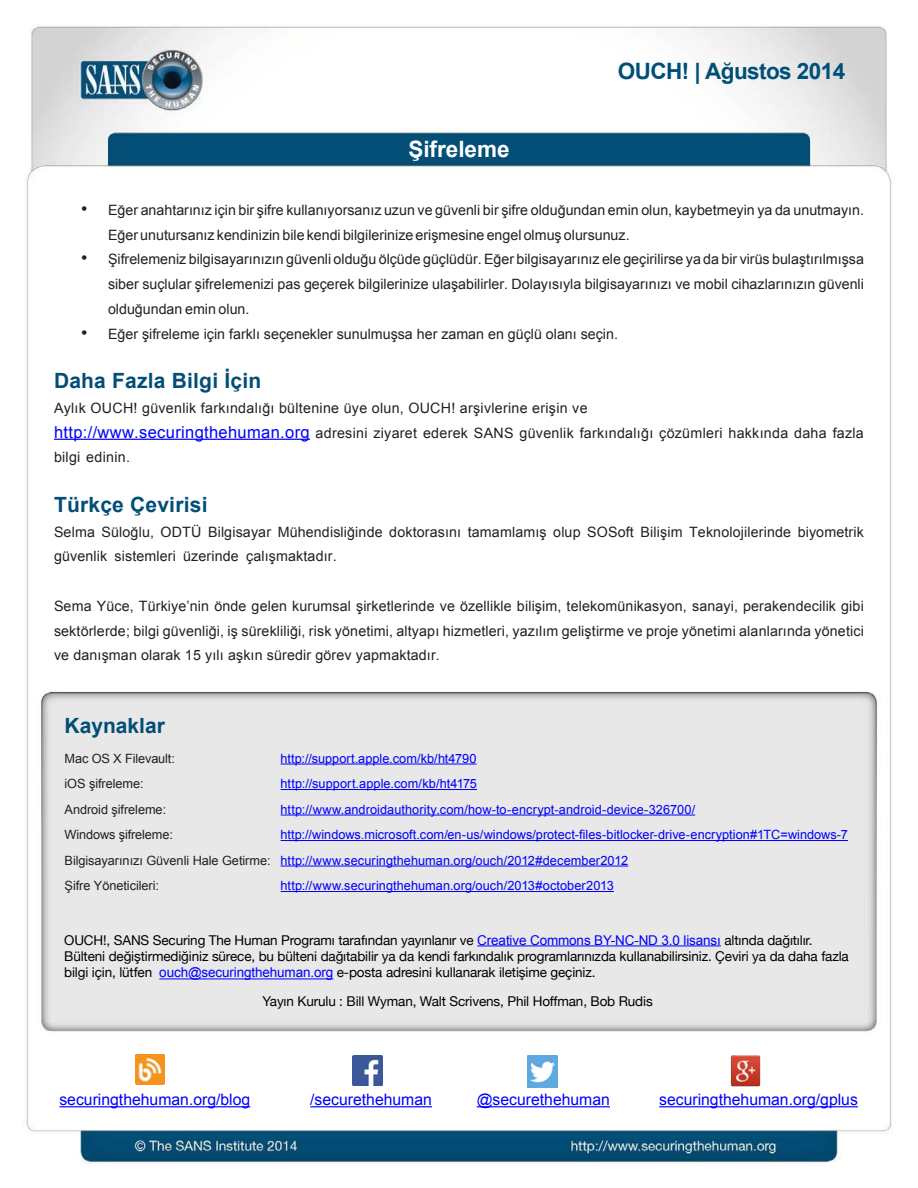
<style>
.page{position:relative;width:918px;height:1188px;background:#fff}
.page>*{position:absolute;margin:0;border:0;box-sizing:border-box;transform-origin:0 0}
.t1{font:700 22.5px "Arial";letter-spacing:-.025em;color:#004f77}
.t2{font:700 22.5px "Arial";color:#fff}
.MainText{font:700 21px "Arial";letter-spacing:.01em;color:#024e77}
.t3{font:18px "Arial";color:#231f20}
.MainText-2{font:16.5px "Arial";letter-spacing:.02em;color:#00f}
.t4{font:15.75px "Arial";color:#00f}
.MainText-3{font:14.25px/24.8px "Arial";color:#231f20}
.MainText-4{font:14.25px "Arial";letter-spacing:.02em;color:#231f20}
.t5{font:13.5px "Helvetica Neue";letter-spacing:-.01em;color:#000}
.t6{font:12.75px "Arial";letter-spacing:.005em;color:#00f}
.t7{font:12.75px "Arial";letter-spacing:-.005em;color:#231f20}
.s1{font-family:"Arial";color:#00f}
</style>
<div class="page">
<img style="left:26px;top:25px;width:866px;height:1139px">
<hr style="left:54px;top:439px;width:256px;height:1px;background:#00f">
<hr style="left:477px;top:945px;width:244px;height:1px;background:#00f">
<hr style="left:159px;top:978px;width:174px;height:1px;background:#00f">
<hr style="left:281px;top:764px;width:196px;height:1px;background:#00f">
<hr style="left:281px;top:789px;width:196px;height:1px;background:#00f">
<hr style="left:281px;top:815px;width:414px;height:1px;background:#00f">
<hr style="left:281px;top:840px;width:567px;height:1px;background:#00f">
<hr style="left:281px;top:866px;width:347px;height:1px;background:#00f">
<hr style="left:281px;top:891px;width:333px;height:1px;background:#00f">
<img style="left:135px;top:1054px;width:30px;height:30px">
<hr style="left:59px;top:1106px;width:191px;height:1px;background:#00f">
<img style="left:353px;top:1055px;width:29px;height:30px">
<hr style="left:310px;top:1106px;width:122px;height:1px;background:#00f">
<img style="left:527px;top:1055px;width:30px;height:32px">
<hr style="left:477px;top:1106px;width:133px;height:1px;background:#00f">
<img style="left:730px;top:1054px;width:30px;height:32px">
<hr style="left:659px;top:1106px;width:199px;height:1px;background:#00f">
<h1 class="t1" style="left:618px;top:56px;width:229px">OUCH! | Ağustos 2014</h1>
<p class="t3" style="left:81px;top:197px;width:8px">•</p>
<p class="t3" style="left:81px;top:246px;width:8px">•</p>
<h1 class="t2" style="left:408px;top:134px;width:103px">Şifreleme</h1>
<p class="MainText-3" style="left:108px;top:198px;width:757px">Eğer anahtarınız için bir şifre kullanıyorsanız uzun ve güvenli bir şifre olduğundan emin olun, kaybetmeyin ya da unutmayın.</p>
<p class="MainText-3" style="left:108px;top:222px;width:523px">Eğerunutursanızkendinizinbilekendibilgilerinizeerişmesineengelolmuşolursunuz.</p>
<p class="MainText-3" style="left:108px;top:247px;width:757px">Şifrelemeniz bilgisayarınızın güvenli olduğu ölçüde güçlüdür. Eğer bilgisayarınız ele geçirilirse ya da bir virüs bulaştırılmışsa</p>
<p class="MainText-3" style="left:108px;top:272px;width:757px">siber suçlular şifrelemenizi pas geçerek bilgilerinize ulaşabilirler. Dolayısıyla bilgisayarınızı ve mobil cihazlarınızın güvenli olduğundan emin olun.</p>
<p class="MainText-3" style="left:108px;top:321px;width:512px">Eğer şifreleme için farklı seçenekler sunulmuşsa her zaman en güçlü olanı seçin.</p>
<p class="t3" style="left:81px;top:320px;width:8px">•</p>
<p class="MainText" style="left:54px;top:367px;width:209px">Daha Fazla Bilgi İçin</p>
<p class="MainText-4" style="left:54px;top:398px;width:535px">Aylık OUCH! güvenlik farkındalığı bültenine üye olun, OUCH! arşivlerine erişin ve</p>
<p class="MainText-4" style="left:316px;top:423px;width:550px">adresini ziyaret ederek SANS güvenlik farkındalığı çözümleri hakkında daha fazla</p>
<p class="MainText-2" style="left:54px;top:421px;width:257px">http://www.securingthehuman.org</p>
<p class="MainText-4" style="left:54px;top:448px;width:78px">bilgi edinin.</p>
<p class="MainText" style="left:54px;top:490px;width:155px">Türkçe Çevirisi</p>
<p class="MainText-3" style="left:54px;top:519px;width:42px">Selma</p>
<p class="MainText-3" style="left:102px;top:519px;width:54px">Süloğlu,</p>
<p class="MainText-3" style="left:161px;top:519px;width:42px">ODTÜ</p>
<p class="MainText-3" style="left:278px;top:519px;width:106px">Mühendisliğinde</p>
<p class="MainText-3" style="left:208px;top:519px;width:65px">Bilgisayar</p>
<p class="MainText-3" style="left:389px;top:519px;width:73px">doktorasını</p>
<p class="MainText-3" style="left:587px;top:519px;width:48px">SOSoft</p>
<p class="MainText-3" style="left:468px;top:519px;width:80px">tamamlamış</p>
<p class="MainText-3" style="left:553px;top:519px;width:29px">olup</p>
<p class="MainText-3" style="left:641px;top:519px;width:44px">Bilişim</p>
<p class="MainText-3" style="left:689px;top:519px;width:103px">Teknolojilerinde</p>
<p class="MainText-3" style="left:798px;top:519px;width:68px">biyometrik</p>
<p class="MainText-3" style="left:54px;top:544px;width:55px">güvenlik</p>
<p class="MainText-3" style="left:54px;top:594px;width:811px;text-align:justify">Sema Yüce, Türkiye’nin önde gelen kurumsal şirketlerinde ve özellikle bilişim, telekomünikasyon, sanayi, perakendecilik gibi sektörlerde; bilgi güvenliği iş, sürekliliği, risk yönetimi, altyapı hizmetleri, yazılım geliştirme ve proje yönetimi alanlarında yönetici ve danışman olarak 15 yılı aşkın süredir görev yapmaktadır.</p>
<p class="MainText-3" style="left:183px;top:544px;width:57px">üzerinde</p>
<p class="MainText-3" style="left:115px;top:544px;width:63px">sistemleri</p>
<p class="MainText-3" style="left:246px;top:544px;width:92px">çalışmaktadır.</p>
<p class="MainText" style="left:65px;top:711px;width:102px">Kaynaklar</p>
<p class="t7" style="left:65px;top:750px;width:112px">Mac OS X Filevault:</p>
<p class="t6" style="left:281px;top:750px;width:197px">http://support.apple.com/kb/ht4790</p>
<p class="t7" style="left:65px;top:775px;width:81px">iOS şifreleme:</p>
<p class="t6" style="left:281px;top:775px;width:198px">http://support.apple.com/kb/ht4175</p>
<p class="t7" style="left:65px;top:801px;width:103px">Android şifreleme:</p>
<p class="t6" style="left:281px;top:801px;width:416px">http://www.androidauthority.com/how-to-encrypt-android-device-326700/</p>
<p class="t7" style="left:65px;top:826px;width:110px">Windows şifreleme:</p>
<p class="t6" style="left:281px;top:826px;width:569px">http://windows.microsoft.com/en-us/windows/protect-files-bitlocker-drive-encryption#1TC=windows-7</p>
<p class="t7" style="left:65px;top:852px;width:208px">Bilgisayarınızı Güvenli Hale Getirme:</p>
<p class="t6" style="left:281px;top:852px;width:349px">http://www.securingthehuman.org/ouch/2012#december2012</p>
<p class="t7" style="left:65px;top:877px;width:96px">Şifre Yöneticileri:</p>
<p class="t6" style="left:281px;top:877px;width:335px">http://www.securingthehuman.org/ouch/2013#october2013</p>
<p class="t5" style="left:64px;top:930px;width:750px">OUCH ,! SANS Securing The Human Programı tarafından yayınlanır ve <span class="s1">Creative Commons BY-NC-ND 3.0 lisansı</span> altında dağıtılır.</p>
<p class="t5" style="left:64px;top:946px;width:786px">Bülteni değiştirmediğiniz sürece, bu bülteni dağıtabilir ya da kendi farkındalık programlarınızda kullanabilirsiniz. Çeviri ya da daha fazla</p>
<p class="t5" style="left:159px;top:963px;width:438px"><span class="s1">ouch@securingthehuman.org</span> -e posta adresini kullanarak iletişime geçiniz.</p>
<p class="t5" style="left:64px;top:963px;width:89px">bilgi için, lütfen</p>
<p class="t5" style="left:263px;top:991px;width:392px">Yayın Kurulu : Bill Wyman, Walt Scrivens, Phil Hoffman, Bob Rudis</p>
<p class="t4" style="left:59px;top:1089px;width:192px">securingthehuman.org/blog</p>
<p class="t4" style="left:310px;top:1089px;width:123px">/securethehuman</p>
<p class="t4" style="left:477px;top:1089px;width:135px">@securethehuman</p>
<p class="t4" style="left:659px;top:1089px;width:200px">securingthehuman.org/gplus</p>
</div>
